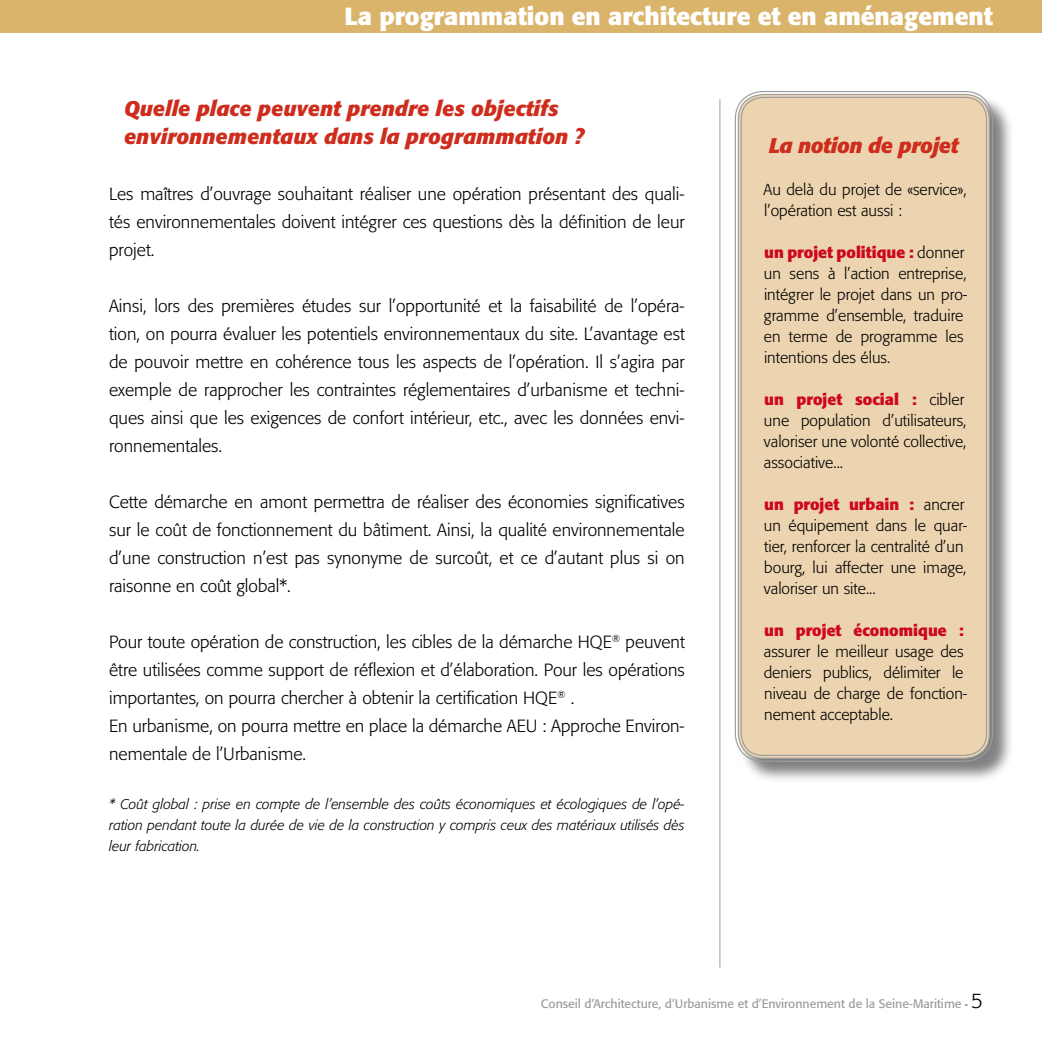
<style>
.page{position:relative;width:1042px;height:1042px;background:#fff}
.page>*{position:absolute;margin:0;border:0;box-sizing:border-box;transform-origin:0 0}
.t1{font:700 24.5px "Formata";color:#fff}
.t2{font:italic 700 21px/28px "Formata";color:#ce2d1d}
.t3{font:300 17.5px/28px "Formata";color:#000;text-align:justify}
.t4{font:300 15.75px/21px "Formata";color:#000}
.t5{font:700 15.75px "Formata";color:#cc071e}
.t6{font:italic 300 14px/21px "Formata";color:#000;text-align:justify}
.t7{font:12.25px "Formata";color:#9c9d9f}
.s1{font-weight:700;color:#cc071e}
.s2{font-weight:300;font-size:10.5px;color:#000}
.s3{font-weight:300;font-size:21px;color:#000}
</style>
<div class="page">
<hr style="left:719px;top:99px;width:1px;height:868px;background:#9c9d9f">
<div style="left:0;top:0;width:1042px;height:33px;background:#dbb46b"></div>
<div style="left:736px;top:92px;width:280px;height:693px;background:#000;opacity:.5"></div>
<div style="left:737px;top:93px;width:253px;height:666px;background:#edd4b0"></div>
<div style="left:740px;top:97px;width:247px;height:659px;border:1px solid #9c9d9f;border-radius:22px"></div>
<h1 class="t1" style="left:345px;top:1px;width:650px">La programmation en architecture et en aménagement</h1>
<p class="t2" style="left:124px;top:94px;width:461px">Quelle place peuvent prendre les objectifs environnementaux dans la programmation ?</p>
<p class="t3" style="left:109px;top:180px;width:577px">Les maîtres d’ouvrage souhaitant réaliser une opération présentant des quali&shy;tés environnementales doivent intégrer ces questions dès la définition de leur projet.</p>
<p class="t3" style="left:109px;top:292px;width:577px">Ainsi, lors des premières études sur l’opportunité et la faisabilité de l’opéra&shy;tion, on pourra évaluer les potentiels environnementaux du site. L’avantage est de pouvoir mettre en cohérence tous les aspects de l’opération. Il s’agira par exemple de rapprocher les contraintes réglementaires d’urbanisme et techni&shy;ques ainsi que les exigences de confort intérieur, etc., avec les données envi&shy;ronnementales.</p>
<p class="t3" style="left:109px;top:488px;width:577px">Cette démarche en amont permettra de réaliser des économies significatives sur le coût de fonctionnement du bâtiment. Ainsi, la qualité environnementale d’une construction n’est pas synonyme de surcoût, et ce d’autant plus si on raisonne en coût global*.</p>
<p class="t3" style="left:109px;top:628px;width:577px;text-align:left">Pour toute opération de construction, les cibles de la démarche HQE<sup>®</sup> peuvent être utilisées comme support de réflexion et d’élaboration. Pour les opérations importantes, on pourra chercher à obtenir la certification HQE<sup>®</sup> .<br>En urbanisme, on pourra mettre en place la démarche AEU : Approche Environ&shy;nementale de l’Urbanisme.</p>
<p class="t6" style="left:109px;top:794px;width:577px">* Coût global : prise en compte de l’ensemble des coûts économiques et écologiques de l’opé&shy;ration pendant toute la durée de vie de la construction y compris ceux des matériaux utilisés dès leur fabrication.</p>
<p class="t2" style="left:769px;top:131px;width:191px">La notion de projet</p>
<p class="t4" style="left:763px;top:179px;width:205px">Au delà du projet de «service», l’opération est aussi :</p>
<p class="t4" style="left:764px;top:242px;width:205px"><span class="s1">un projet politique :</span> donner un sens à l’action entreprise, intégrer le projet dans un pro&shy;gramme d’ensemble, traduire en terme de programme les intentions des élus.</p>
<p class="t4" style="left:764px;top:389px;width:204px"><span class="s1">un projet social :</span> cibler une population d’utilisateurs, valoriser une volonté collective, associative...</p>
<p class="t4" style="left:764px;top:494px;width:205px"><span class="s1">un projet urbain :</span> ancrer un équipement dans le quar&shy;tier, renforcer la centralité d’un bourg, lui affecter une image, valoriser un site...</p>
<p class="t5" style="left:764px;top:620px;width:201px">un projet économique :</p>
<p class="t4" style="left:764px;top:641px;width:205px">assurer le meilleur usage des deniers publics, délimiter le niveau de charge de fonction&shy;nement acceptable.</p>
<p class="t7" style="left:541px;top:996px;width:444px">Conseil d’Architecture, d’Urbanisme et d’Environnement de la Seine-Maritime <span class="s2">-</span> <span class="s3">5</span></p>
</div>
